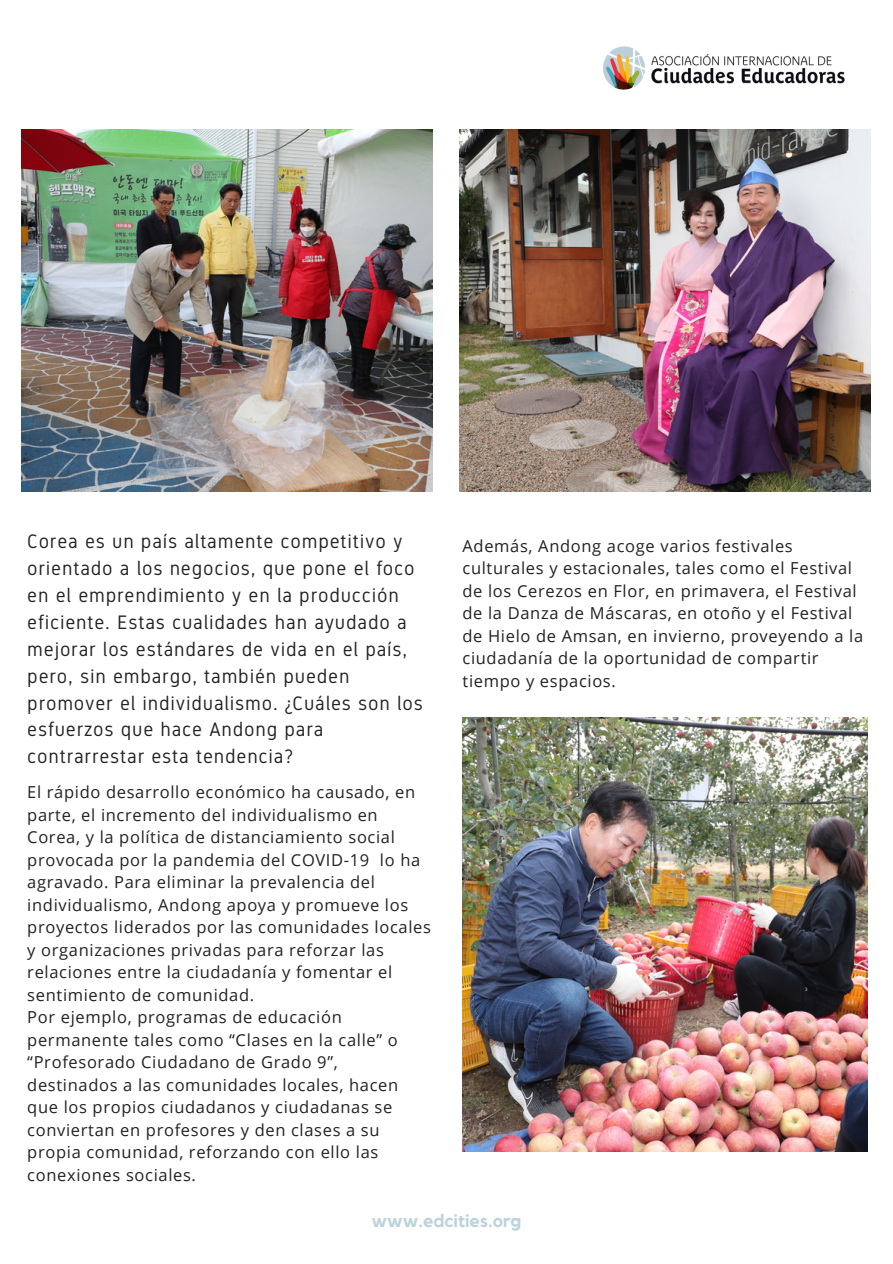
<style>
.page{position:relative;width:893px;height:1264px;background:#fff}
.page>*{position:absolute;margin:0;border:0;box-sizing:border-box;transform-origin:0 0}
.t1{font:19.5px/26.8px "Gidole";letter-spacing:.04em;color:#222}
.t2{font:700 18px "Kollektif";color:#bdd3db}
.t3{font:16.5px/22.5px "Open Sans";letter-spacing:.04em;color:#222}
</style>
<div class="page">
<img style="left:22px;top:129px;width:410px;height:362px">
<img style="left:460px;top:129px;width:410px;height:362px">
<img style="left:462px;top:717px;width:405px;height:434px">
<img style="left:603px;top:47px;width:242px;height:42px">
<p class="t1" style="left:27px;top:528px;width:397px">Corea es un país altamente competitivo y orientado a los negocios, que pone el foco en el emprendimiento y en la producción eficiente. Estas cualidades han ayudado a mejorar los estándares de vida en el país, pero, sin embargo, también pueden promover el individualismo. ¿Cuáles son los esfuerzos que hace Andong para contrarrestar esta tendencia?</p>
<p class="t3" style="left:27px;top:780px;width:405px">El rápido desarrollo económico ha causado, en parte, el incremento del individualismo en Corea, y la política de distanciamiento social provocada por la pandemia del COVID-19 lo ha agravado. Para eliminar la prevalencia del individualismo, Andong apoya y promueve los proyectos liderados por las comunidades locales y organizaciones privadas para reforzar las relaciones entre la ciudadanía y fomentar el sentimiento de comunidad.<br>Por ejemplo, programas de educación permanente tales como “Clases en la calle” o “Profesorado Ciudadano de Grado 9”, destinados a las comunidades locales, hacen que los propios ciudadanos y ciudadanas se conviertan en profesores y den clases a su propia comunidad, reforzando con ello las conexiones sociales.</p>
<p class="t3" style="left:462px;top:534px;width:402px">Además, Andong acoge varios festivales culturales y estacionales, tales como el Festival de los Cerezos en Flor, en primavera, el Festival de la Danza de Máscaras, en otoño y el Festival de Hielo de Amsan, en invierno, proveyendo a la ciudadanía de la oportunidad de compartir tiempo y espacios.</p>
<p class="t2" style="left:371px;top:1212px;width:151px">www.edcities.org</p>
</div>
